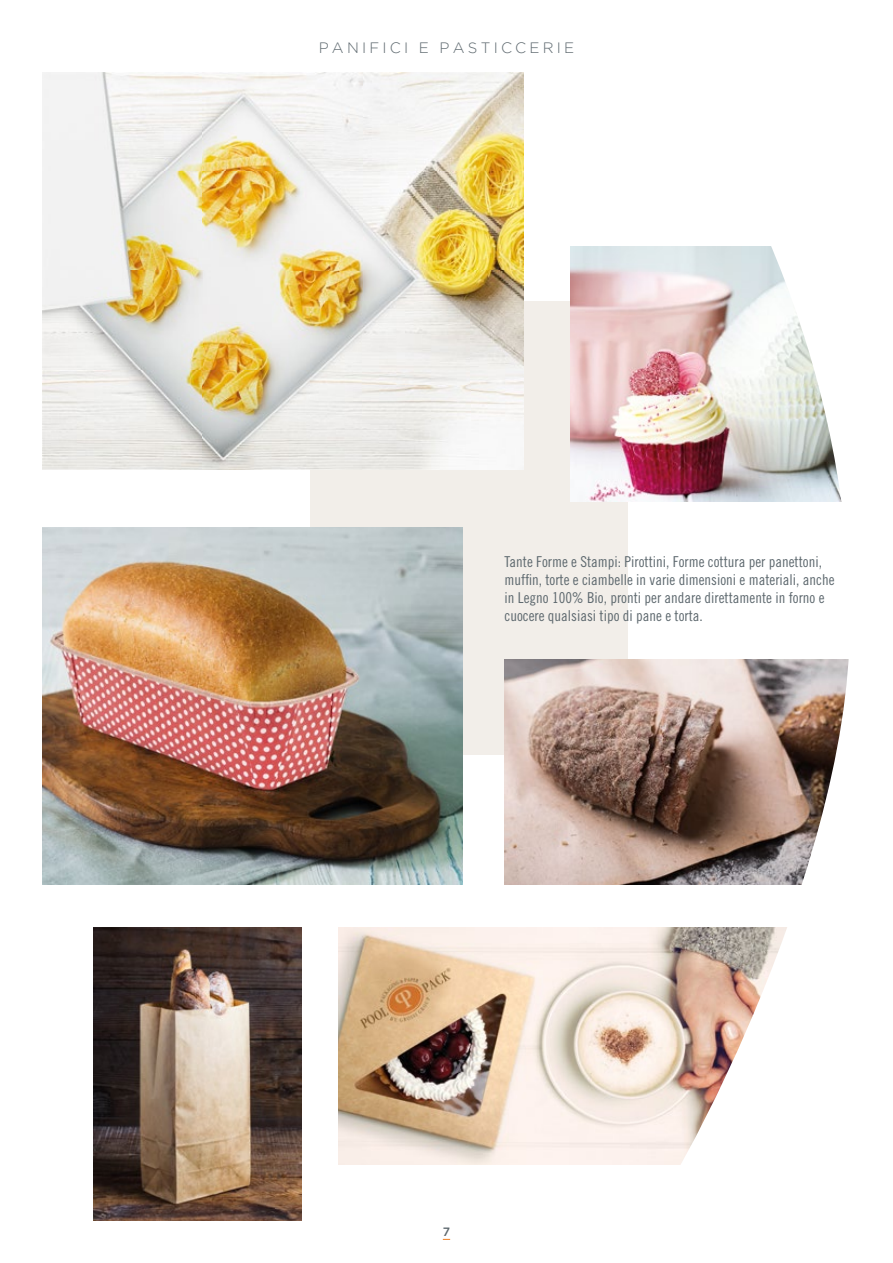
<style>
.page{position:relative;width:893px;height:1263px;background:#fff}
.page>*{position:absolute;margin:0;border:0;box-sizing:border-box;transform-origin:0 0}
.t1{font:15px/18px "Trade Gothic LT Std Cn 18";color:#5d686e}
.t2{font:300 15px "Gotham";letter-spacing:.215em;color:#5d686e}
.t3{font:500 12px "Gotham";color:#5d686e}
</style>
<div class="page">
<div style="left:310px;top:301px;width:318px;height:453px;background:#f2eee9"></div>
<img style="left:338px;top:928px;width:266px;height:237px">
<img style="left:43px;top:528px;width:419px;height:356px">
<img style="left:505px;top:659px;width:99px;height:225px">
<img style="left:43px;top:72px;width:481px;height:199px">
<img style="left:43px;top:271px;width:320px;height:99px">
<img style="left:363px;top:271px;width:161px;height:30px">
<img style="left:43px;top:370px;width:267px;height:99px">
<img style="left:310px;top:301px;width:214px;height:168px">
<img style="left:94px;top:928px;width:208px;height:292px">
<img style="left:570px;top:246px;width:34px;height:256px">
<img style="left:604px;top:246px;width:245px;height:919px">
<p class="t2" style="left:319px;top:40px;width:257px">PANIFICI E PASTICCERIE</p>
<p class="t1" style="left:505px;top:552px;width:331px">Tante Forme e Stampi: Pirottini, Forme cottura per panettoni, muffin, torte e ciambelle in varie dimensioni e materiali, anche in Legno 100% Bio, pronti per andare direttamente in forno e cuocere qualsiasi tipo di pane e torta.</p>
<p class="t3" style="left:443px;top:1225px;width:9px">7</p>
</div>
